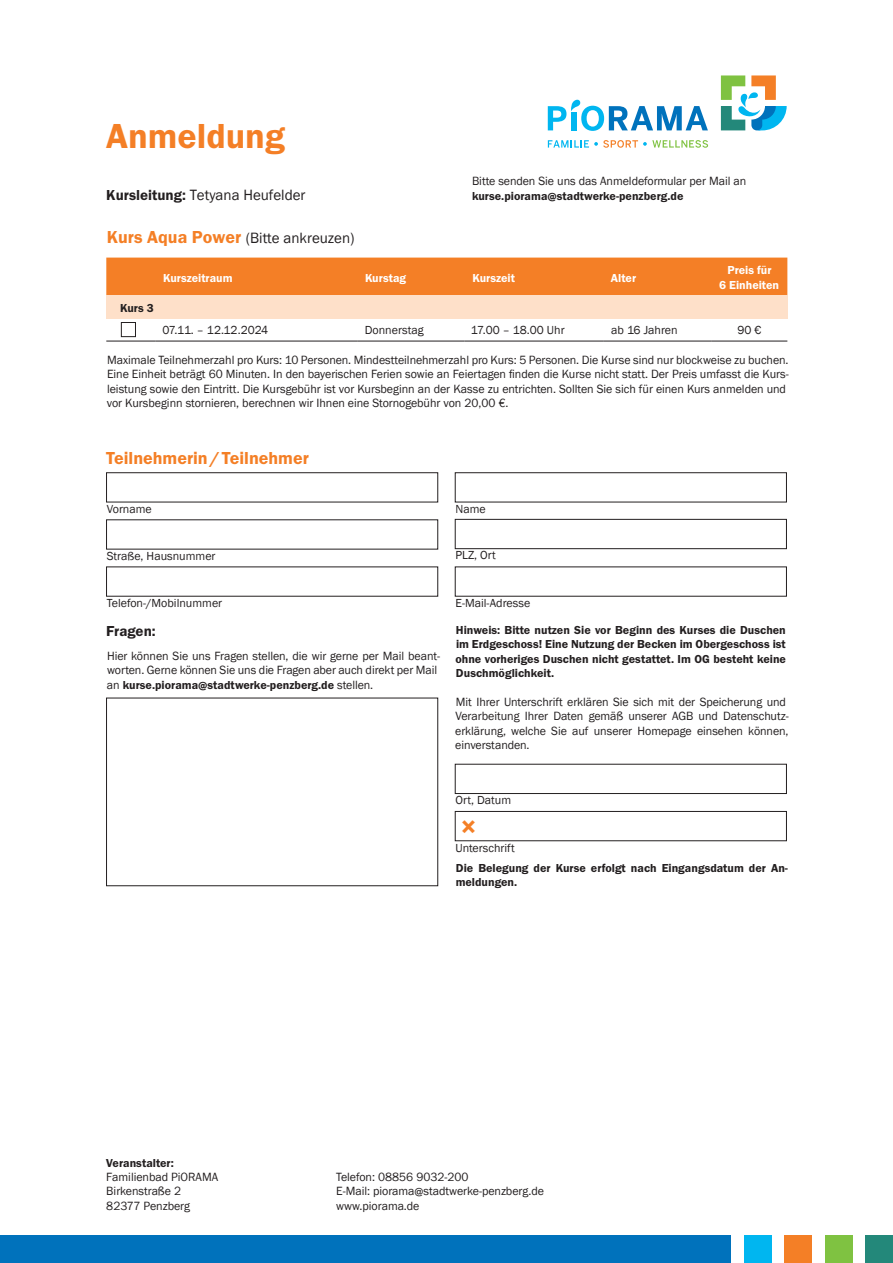
<style>
.page{position:relative;width:893px;height:1263px;background:#fff}
.page>*{position:absolute;margin:0;border:0;box-sizing:border-box;transform-origin:0 0}
.t1{font:600 36px "Franklin Gothic FS";color:#f47f26}
.t2{font:700 32.1px "Brucca";color:#f47f26}
.t3{font:600 18px "Franklin Gothic FS";color:#f47f26}
.t4{font:15px "Franklin Gothic FS";color:#231f20}
.t5{font:600 15px "Franklin Gothic FS";color:#231f20}
.t6{font:12px/14.4px "Franklin Gothic FS";letter-spacing:-.005em;color:#231f20}
.t7{font:600 12px/14.4px "Franklin Gothic FS";color:#231f20;text-align:justify}
.t8{font:12px "Franklin Gothic";color:#231f20}
.t9{font:600 12px/14.4px "Franklin Gothic FS";color:#fff;text-align:center}
.s1{font-weight:600}
.s2{font-weight:600;font-size:18px;color:#f47f26}
</style>
<div class="page">
<div style="left:0;top:1236px;width:731px;height:27px;background:#0072bc"></div>
<div style="left:825px;top:1236px;width:27px;height:27px;background:#7fc241"></div>
<div style="left:866px;top:1236px;width:27px;height:27px;background:#23887a"></div>
<div style="left:785px;top:1236px;width:27px;height:27px;background:#f47f26"></div>
<svg style="left:548px;top:99px;width:160px;height:32px"></svg>
<svg style="left:721px;top:75px;width:66px;height:55px"></svg>
<svg style="left:548px;top:140px;width:160px;height:8px"></svg>
<div style="left:744px;top:1236px;width:27px;height:27px;background:#00b6f0"></div>
<div style="left:106px;top:258px;width:681px;height:37px;background:#f47f26"></div>
<div style="left:106px;top:295px;width:681px;height:24px;background:#fee0c9"></div>
<hr style="left:106px;top:341px;width:49px;height:1px;background:#231f20">
<hr style="left:155px;top:341px;width:202px;height:1px;background:#231f20">
<hr style="left:357px;top:341px;width:108px;height:1px;background:#231f20">
<hr style="left:465px;top:341px;width:139px;height:1px;background:#231f20">
<hr style="left:604px;top:341px;width:107px;height:1px;background:#231f20">
<hr style="left:711px;top:341px;width:76px;height:1px;background:#231f20">
<div style="left:106px;top:472px;width:332px;height:30px;border:1px solid #231f20"></div>
<div style="left:455px;top:519px;width:332px;height:30px;border:1px solid #231f20"></div>
<div style="left:455px;top:764px;width:332px;height:30px;border:1px solid #231f20"></div>
<div style="left:106px;top:698px;width:332px;height:188px;border:1px solid #231f20"></div>
<div style="left:455px;top:472px;width:332px;height:30px;border:1px solid #231f20"></div>
<div style="left:455px;top:811px;width:332px;height:30px;border:1px solid #231f20"></div>
<div style="left:121px;top:322px;width:15px;height:15px;border:1px solid #231f20"></div>
<h1 class="t1" style="left:106px;top:115px;width:180px">Anmeldung</h1>
<p class="t4" style="left:106px;top:186px;width:201px"><span class="s1">Kursleitung:</span> Tetyana Heufelder</p>
<p class="t4" style="left:107px;top:229px;width:249px"><span class="s2">Kurs Aqua Power</span> (Bitte ankreuzen)</p>
<p class="t9" style="left:163px;top:270px;width:71px">Kurszeitraum</p>
<p class="t9" style="left:365px;top:270px;width:43px">Kurstag</p>
<p class="t9" style="left:472px;top:270px;width:44px">Kurszeit</p>
<p class="t9" style="left:611px;top:270px;width:27px">Alter</p>
<p class="t9" style="left:719px;top:263px;width:61px">Preis für<br>6 Einheiten</p>
<p class="t7" style="left:120px;top:301px;width:35px">Kurs 3</p>
<p class="t8" style="left:163px;top:323px;width:107px">07.11. – 12.12.2024</p>
<p class="t8" style="left:365px;top:323px;width:60px">Donnerstag</p>
<p class="t8" style="left:471px;top:323px;width:95px">17.00 – 18.00 Uhr</p>
<p class="t8" style="left:611px;top:323px;width:68px">ab 16 Jahren</p>
<p class="t8" style="left:737px;top:323px;width:26px">90 €</p>
<p class="t6" style="left:107px;top:353px;width:683px">Maximale Teilnehmerzahl pro Kurs: 10 Personen. Mindestteilnehmerzahl pro Kurs: 5 Personen. Die Kurse sind nur blockweise zu buchen.<br>Eine Einheit beträgt 60 Minuten. In den bayerischen Ferien sowie an Feiertagen finden die Kurse nicht statt. Der Preis umfasst die Kurs&shy;leistung sowie den Eintritt. Die Kursgebühr ist vor Kursbeginn an der Kasse zu entrichten. Sollten Sie sich für einen Kurs anmelden und vor Kursbeginn stornieren, berechnen wir Ihnen eine Stornogebühr von 20,00 €.</p>
<p class="t6" style="left:472px;top:174px;width:276px">Bitte senden Sie uns das Anmeldeformular per Mail an</p>
<p class="t7" style="left:472px;top:189px;width:213px">kurse.piorama@stadtwerke-penzberg.de</p>
<h3 class="t3" style="left:106px;top:448px;width:204px">Teilnehmerin/Teilnehmer</h3>
<p class="t8" style="left:107px;top:501px;width:47px">Vorname</p>
<p class="t8" style="left:455px;top:501px;width:32px">Name</p>
<p class="t8" style="left:107px;top:548px;width:110px">Straße, Hausnummer</p>
<p class="t8" style="left:455px;top:548px;width:42px">PLZ, Ort</p>
<p class="t8" style="left:107px;top:596px;width:117px">Telefon-/Mobilnummer</p>
<p class="t8" style="left:455px;top:596px;width:76px">E-Mail-Adresse</p>
<p class="t5" style="left:106px;top:623px;width:51px">Fragen:</p>
<p class="t6" style="left:107px;top:649px;width:335px">Hier können Sie uns Fragen stellen, die wir gerne per Mail beant&shy;worten. Gerne können Sie uns die Fragen aber auch direkt per Mail an <span class="s1">kurse.piorama@stadtwerke-penzberg.de</span> stellen.</p>
<p class="t7" style="left:455px;top:623px;width:332px">Hinweis: Bitte nutzen Sie vor Beginn des Kurses die Duschen im Erdgeschoss! Eine Nutzung der Becken im Obergeschoss ist ohne vorheriges Duschen nicht gestattet. Im OG besteht keine Duschmöglichkeit.</p>
<p class="t6" style="left:455px;top:695px;width:335px">Mit Ihrer Unterschrift erklären Sie sich mit der Speicherung und Verarbeitung Ihrer Daten gemäß unserer AGB und Datenschutz&shy;erklärung, welche Sie auf unserer Homepage einsehen können, einverstanden.</p>
<p class="t8" style="left:455px;top:793px;width:57px">Ort, Datum</p>
<h2 class="t2" style="left:459px;top:806px;width:20px">×</h2>
<p class="t8" style="left:455px;top:840px;width:61px">Unterschrift</p>
<p class="t7" style="left:456px;top:860px;width:334px">Die Belegung der Kurse erfolgt nach Eingangsdatum der An&shy;meldungen.</p>
<p class="t7" style="left:106px;top:1155px;width:69px">Veranstalter:</p>
<p class="t6" style="left:106px;top:1170px;width:114px">Familienbad PiORAMA<br>Birkenstraße 2<br>82377 Penzberg</p>
<p class="t6" style="left:336px;top:1170px;width:209px">Telefon: 08856 9032-200<br>E-Mail: piorama@stadtwerke-penzberg.de www.piorama.de</p>
</div>
